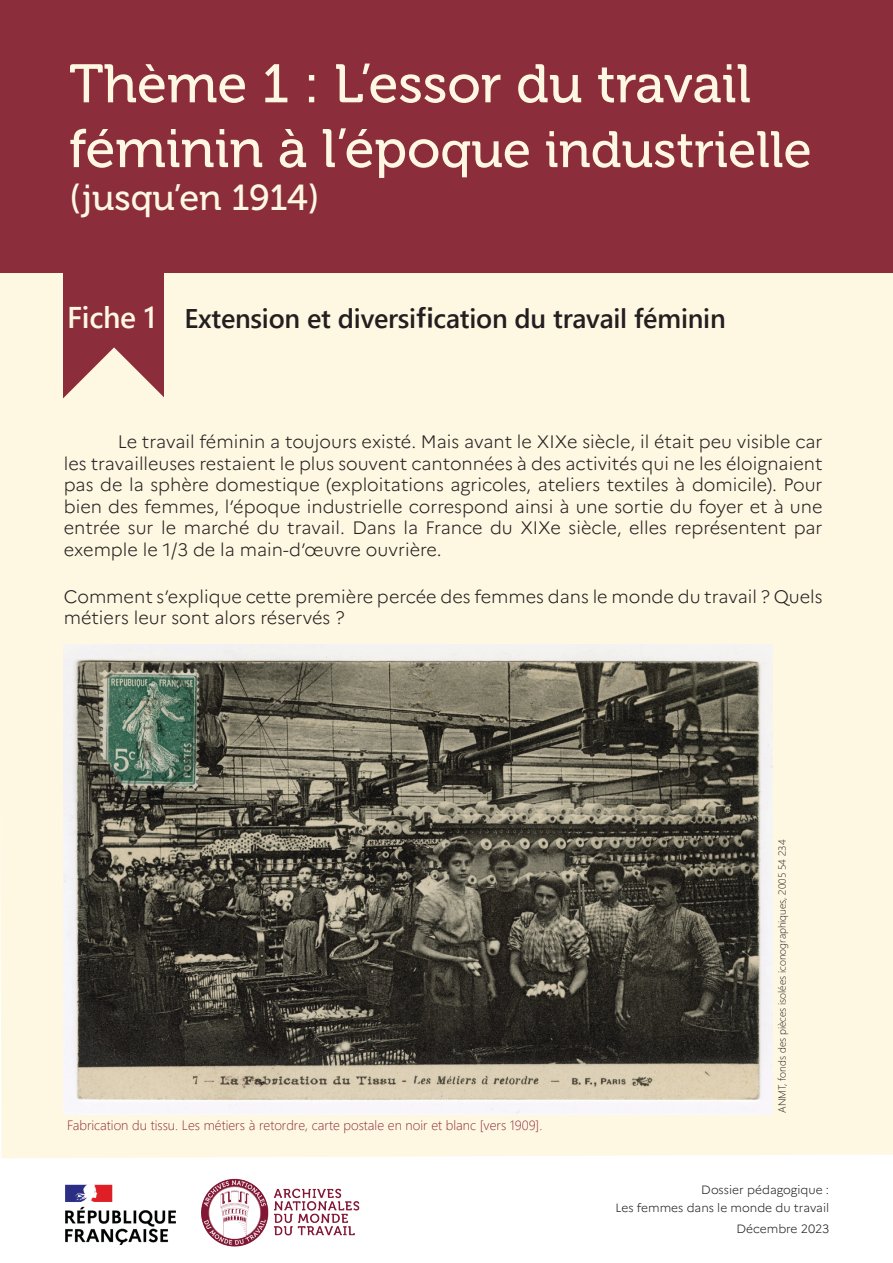
<style>
.page{position:relative;width:893px;height:1263px;background:#fff}
.page>*{position:absolute;margin:0;border:0;box-sizing:border-box;transform-origin:0 0}
.t1{font:54px "Museo 500";color:#fef7e2}
.t2{font:51px "Museo 500";color:#fef7e2}
.t3{font:36px "Museo 500";color:#fef7e2}
.t4{font:700 27px "Yu Gothic UI";letter-spacing:-.01em;color:#231f20}
.t5{font:300 18px/21.6px "Marianne";color:#231f20;text-align:justify}
.t6{font:300 13.5px "Yu Gothic UI";color:#8c2d3b}
.t7{font:300 12px/18px "Marianne";color:#231f20;text-align:right}
.t8{font:300 10.5px "Yu Gothic UI";color:#231f20}
.s1{font-size:54px}
.s2{font-size:30px;color:#fef7e2}
</style>
<div class="page">
<div style="left:0;top:272px;width:893px;height:886px;background:#fef7e2"></div>
<div style="left:0;top:0;width:893px;height:272px;background:#8c2d3b"></div>
<div style="left:64px;top:270px;width:100px;height:129px;background:#8c2d3b"></div>
<svg style="left:60px;top:347px;width:108px;height:108px"></svg>
<img style="left:65px;top:1178px;width:295px;height:69px">
<img style="left:64px;top:644px;width:708px;height:471px">
<h1 class="t1" style="left:69px;top:54px;width:683px">Thème 1 : L’essor du travail</h1>
<h2 class="t2" style="left:69px;top:122px;width:744px"><span class="s1">féminin à l’épo</span>que industrielle</h2>
<h3 class="t3" style="left:69px;top:178px;width:252px">(jusqu’en 1914)</h3>
<h3 class="t4" style="left:67px;top:302px;width:660px"><span class="s2">Fiche 1</span> Extension et diversification du travail féminin</h3>
<p class="t5" style="left:64px;top:429px;width:760px;text-indent:54px">Le travail féminin a toujours existé. Mais avant le XIXe siècle, il était peu visible car les travailleuses restaient le plus souvent cantonnées à des activités qui ne les éloignaient pas de la sphère domestique (exploitations agricoles, ateliers textiles à domicile). Pour bien des femmes, l’époque industrielle correspond ainsi à une sortie du foyer et à une entrée sur le marché du travail. Dans la France du XIXe siècle, elles représentent par exemple le 1/3 de la main-d’œuvre ouvrière.</p>
<p class="t5" style="left:64px;top:584px;width:760px">Comment s’explique cette première percée des femmes dans le monde du travail ? Quels métiers leur sont alors réservés ?</p>
<p class="t6" style="left:67px;top:1112px;width:477px">Fabrication du tissu. Les métiers à retordre, carte postale en noir et blanc [vers 1909].</p>
<p class="t8" style="left:772px;top:1113px;width:274px;rotate:-90deg">ANMT, fonds des pièces isolées iconographiques, 2005 54 234</p>
<p class="t7" style="left:615px;top:1179px;width:215px">Dossier pédagogique :<br>Les femmes dans le monde du travail</p>
<p class="t7" style="left:736px;top:1219px;width:94px">Décembre 2023</p>
</div>
